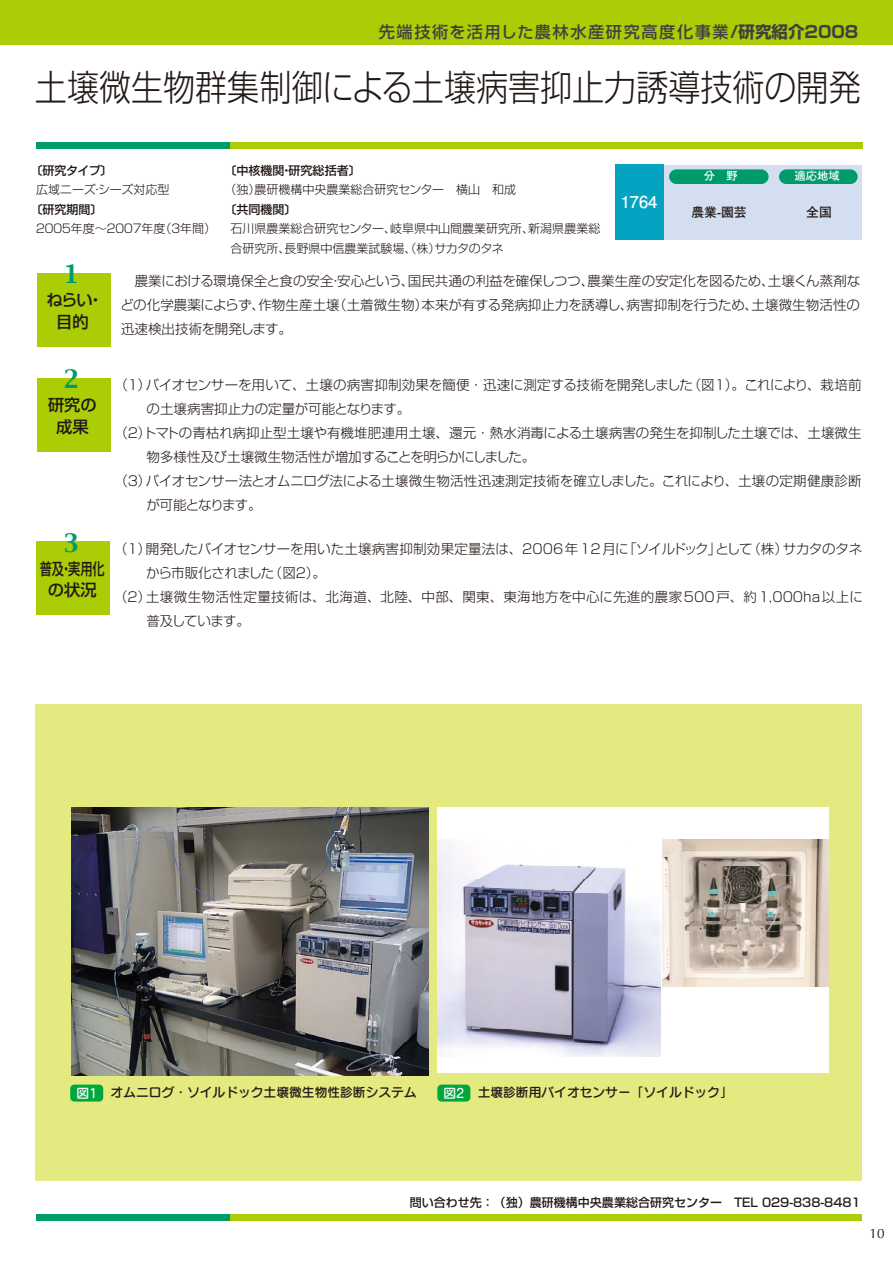
<style>
.page{position:relative;width:893px;height:1264px;background:#fff}
.page>*{position:absolute;margin:0;border:0;box-sizing:border-box;transform-origin:0 0}
.t1{font:36px "Shin Go Pro Light 90 msp RKSJ H";color:#231916;scale:.89 1}
.t2{font:22.35px "Capitals";color:#009b6b}
.t3{font:16.35px "Futo Go B101 Pro Bold 90 msp RKSJ H";color:#fff}
.t4{font:16.2px "Shin Go Pro Medium 90 msp RKSJ H";letter-spacing:.1em;color:#404040}
.t5{font:16.2px/21.8px "Shin Go Pro Medium 90 msp RKSJ H";color:#231916;text-align:center}
.t6{font:16.2px/21.8px "Shin Go Pro Medium 90 msp RKSJ H";color:#231916;text-align:center;scale:.75 1}
.t7{font:13.5px/24px "Shin Go Pro Light 90 msp RKSJ H";color:#231916;text-align:justify}
.t8{font:13.5px "Shin Go Pro Light 90 msp RKSJ H";letter-spacing:.03em;color:#231916}
.t9{font:13.5px "Shin Go Pro Light 90 msp RKSJ H";letter-spacing:-.02em;color:#231916}
.t10{font:13.5px "Shin Go Pro Light 90 msp RKSJ H";letter-spacing:-.055em;color:#231916}
.t11{font:13.5px "Shin Go Pro Light 90 msp RKSJ H";letter-spacing:-.06em;color:#231916}
.t12{font:13.5px "Shin Go Pro Light 90 msp RKSJ H";letter-spacing:-.045em;color:#231916}
.t13{font:13.5px "Optima";color:#231916}
.t14{font:12.9px "Futo Go B101 Pro Bold 90 msp RKSJ H";color:#231916}
.t15{font:12.75px "Seurat CID DB 90 msp RKSJ H";color:#231916}
.t16{font:12px/19.5px "Shin Go Pro Light 90 msp RKSJ H";color:#231916}
.t17{font:12px "Shin Go Pro Medium 90 msp RKSJ H";color:#231916}
.t18{font:12px "Shin Go Pro Light 90 msp RKSJ H";letter-spacing:-.21em;color:#231916}
.t19{font:11.25px "Futo Go B101 Pro Bold 90 msp RKSJ H";color:#fff}
.s1{font-family:"Shin Go Pro Bold 90 msp RKSJ H";font-size:16.5px}
.s2{color:#fff}
</style>
<div class="page">
<div style="left:35px;top:704px;width:826px;height:476px;background:#e4e980"></div>
<div style="left:0;top:0;width:892px;height:44px;background:#abcd05"></div>
<div style="left:661px;top:165px;width:200px;height:75px;background:#d3def1"></div>
<div style="left:669px;top:169px;width:99px;height:15px;background:#009b6b;border-radius:7px"></div>
<div style="left:779px;top:169px;width:78px;height:15px;background:#009b6b;border-radius:7px"></div>
<div style="left:36px;top:142px;width:24px;height:7px;background:#009b6b"></div>
<div style="left:58px;top:142px;width:172px;height:7px;background:#009b6b"></div>
<div style="left:230px;top:142px;width:632px;height:7px;background:#abcd05"></div>
<div style="left:36px;top:1214px;width:24px;height:7px;background:#009b6b"></div>
<div style="left:58px;top:1214px;width:172px;height:7px;background:#009b6b"></div>
<div style="left:230px;top:1214px;width:631px;height:7px;background:#abcd05"></div>
<div style="left:37px;top:273px;width:73px;height:74px;background:#abcd05"></div>
<div style="left:37px;top:378px;width:73px;height:73px;background:#abcd05"></div>
<div style="left:37px;top:541px;width:73px;height:74px;background:#abcd05"></div>
<div style="left:615px;top:165px;width:49px;height:75px;background:#05a3c2"></div>
<img style="left:72px;top:808px;width:357px;height:267px">
<div style="left:437px;top:807px;width:391px;height:266px;background:#fff"></div>
<img style="left:437px;top:839px;width:223px;height:217px">
<img style="left:662px;top:839px;width:166px;height:147px">
<div style="left:70px;top:1084px;width:33px;height:17px;background:#00a73c;border-radius:4px"></div>
<div style="left:437px;top:1084px;width:33px;height:17px;background:#00a73c;border-radius:4px"></div>
<p class="t4" style="left:379px;top:26px;width:481px">先端技術を活用した農林水産研究高度化事業<span class="s1">/研究紹介2008</span></p>
<h1 class="t1" style="left:35px;top:74px;width:929px">土壌微生物群集制御による土壌病害抑止力誘導技術の開発</h1>
<p class="t17" style="left:30px;top:166px;width:84px">〔研究タイプ〕</p>
<p class="t16" style="left:36px;top:182px;width:135px">広域ニーズ・シーズ対応型</p>
<p class="t17" style="left:30px;top:205px;width:74px">〔研究期間〕</p>
<p class="t18" style="left:35px;top:224px;width:183px">２００５年度～２００７年度（３年間）</p>
<p class="t17" style="left:224px;top:166px;width:138px">〔中核機関・研究総括者〕</p>
<p class="t16" style="left:224px;top:182px;width:293px">（独）農研機構中央農業総合研究センター　横山　和成</p>
<p class="t17" style="left:224px;top:205px;width:73px">〔共同機関〕</p>
<p class="t16" style="left:230px;top:221px;width:371px">石川県農業総合研究センター、岐阜県中山間農業研究所、新潟県農業総合研究所、長野県中信農業試験場、（株）サカタのタネ</p>
<p class="t3" style="left:620px;top:196px;width:38px">1764</p>
<p class="t19" style="left:703px;top:172px;width:35px">分　野</p>
<p class="t14" style="left:691px;top:207px;width:57px">農業-園芸</p>
<p class="t19" style="left:794px;top:172px;width:47px">適応地域</p>
<p class="t14" style="left:806px;top:207px;width:27px">全国</p>
<h2 class="t2" style="left:64px;top:261px;width:16px">1</h2>
<p class="t5" style="left:46px;top:291px;width:59px">ねらい・目的</p>
<h2 class="t2" style="left:64px;top:366px;width:16px">2</h2>
<p class="t5" style="left:48px;top:396px;width:50px">研究の成果</p>
<h2 class="t2" style="left:64px;top:529px;width:16px">3</h2>
<p class="t6" style="left:40px;top:560px;width:88px">普及・実用化の状況</p>
<p class="t7" style="left:120px;top:270px;width:741px">　農業における環境保全と食の安全・安心という、国民共通の利益を確保しつつ、農業生産の安定化を図るため、土壌くん蒸剤などの化学農薬によらず、作物生産土壌（土着微生物）本来が有する発病抑止力を誘導し、病害抑制を行うため、土壌微生物活性の迅速検出技術を開発します。</p>
<p class="t7" style="left:114px;top:375px;width:748px">（１）バイオセンサーを用いて、土壌の病害抑制効果を簡便・迅速に測定する技術を開発しました（図１）。これにより、栽培前</p>
<p class="t7" style="left:147px;top:399px;width:265px">の土壌病害抑止力の定量が可能となります。</p>
<p class="t7" style="left:114px;top:423px;width:748px">（２）トマトの青枯れ病抑止型土壌や有機堆肥連用土壌、還元・熱水消毒による土壌病害の発生を抑制した土壌では、土壌微生</p>
<p class="t9" style="left:147px;top:452px;width:390px">物多様性及び土壌微生物活性が増加することを明らかにしました。</p>
<p class="t7" style="left:114px;top:471px;width:749px">（３）バイオセンサー法とオムニログ法による土壌微生物活性迅速測定技術を確立しました。これにより、土壌の定期健康診断</p>
<p class="t11" style="left:146px;top:500px;width:117px">が可能となります。</p>
<p class="t7" style="left:114px;top:539px;width:749px">（１）開発したバイオセンサーを用いた土壌病害抑制効果定量法は、2006年12月に「ソイルドック」として（株）サカタのタネ</p>
<p class="t10" style="left:146px;top:568px;width:181px">から市販化されました（図２）。</p>
<p class="t8" style="left:114px;top:592px;width:750px">（２）土壌微生物活性定量技術は、北海道、北陸、中部、関東、東海地方を中心に先進的農家500戸、約1,000ha以上に</p>
<p class="t12" style="left:146px;top:616px;width:105px">普及しています。</p>
<p class="t15" style="left:76px;top:1087px;width:342px"><span class="s2">図1</span> オムニログ・ソイルドック土壌微生物性診断システム</p>
<p class="t15" style="left:443px;top:1087px;width:291px"><span class="s2">図2</span> 土壌診断用バイオセンサー「ソイルドック」</p>
<p class="t17" style="left:410px;top:1198px;width:452px">問い合わせ先：（独）農研機構中央農業総合研究センター　TEL 029-838-8481</p>
<p class="t13" style="left:869px;top:1228px;width:17px">10</p>
</div>
